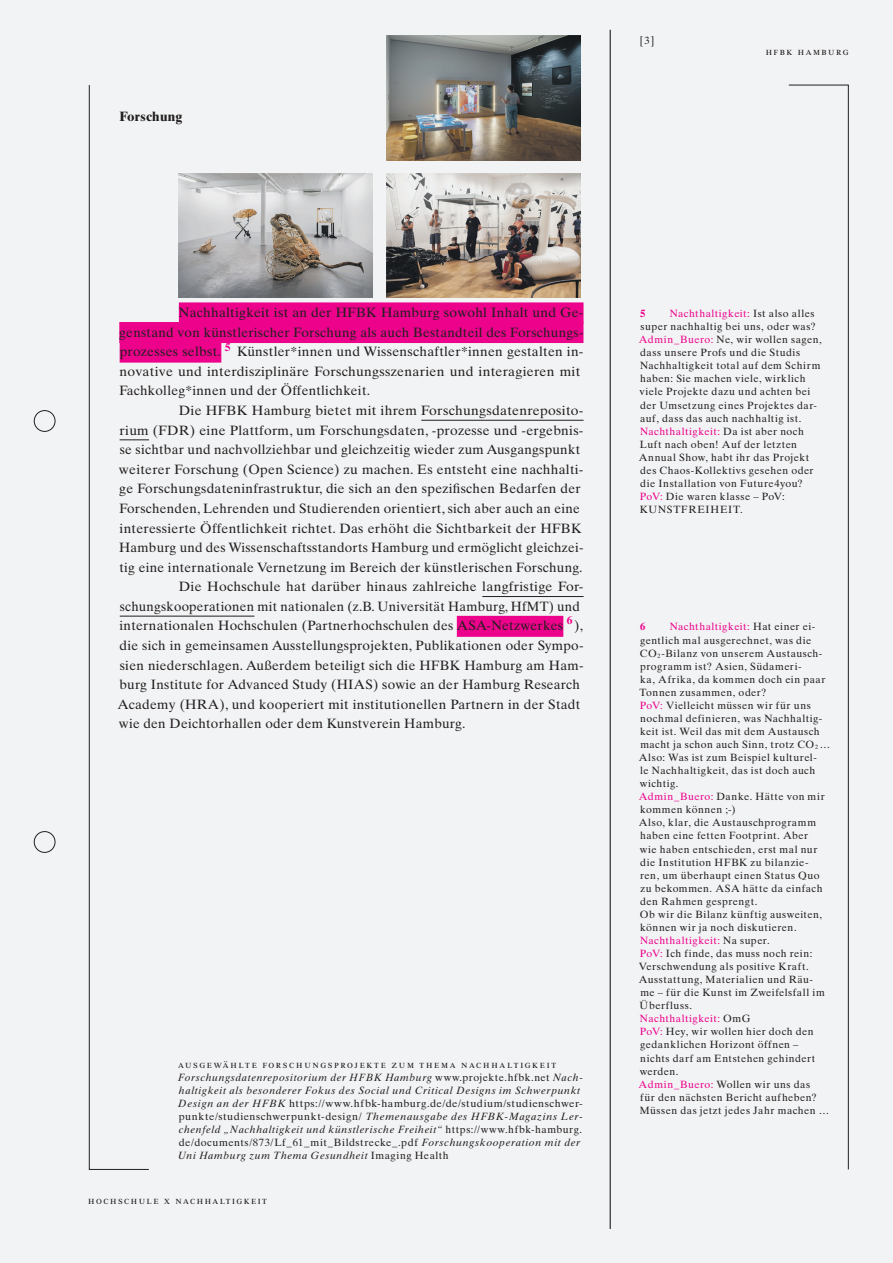
<style>
.page{position:relative;width:893px;height:1263px;background:#f2f3f4}
.page>*{position:absolute;margin:0;border:0;box-sizing:border-box;transform-origin:0 0}
.t1{font:13.5px/19.6px "Times Ten CE";letter-spacing:.02em;color:#231f20}
.t2{font:700 13.5px "Times Ten CE";letter-spacing:.02em;color:#231f20}
.t3{font:700 11.4px "Times Ten CE";color:#ed028c}
.t4{font:10.5px/13px "Times Ten CE";letter-spacing:.045em;color:#231f20}
.t5{font:italic 10.5px/13px "Times Ten CE";letter-spacing:.06em;color:#231f20}
.t6{font:10.5px "Times Ten Roman SC";letter-spacing:.14em;color:#231f20}
.t7{font:700 10.5px "Times Ten CE";color:#ed028c}
.s1{font-style:normal}
.s2{color:#ed028c}
</style>
<div class="page">
<svg style="left:788px;top:85px;width:61px;height:1085px"></svg>
<svg style="left:89px;top:85px;width:60px;height:1085px"></svg>
<hr style="left:610px;top:30px;width:1px;height:1199px;background:#231f20">
<div style="left:179px;top:302px;width:404px;height:21px;background:#ed028c"></div>
<div style="left:119px;top:322px;width:464px;height:21px;background:#ed028c"></div>
<div style="left:120px;top:342px;width:101px;height:21px;background:#ed028c"></div>
<div style="left:457px;top:616px;width:106px;height:21px;background:#ed028c"></div>
<hr style="left:421px;top:420px;width:163px;height:1px;background:#231f20">
<svg style="left:120px;top:440px;width:29px;height:1px"></svg>
<hr style="left:482px;top:596px;width:102px;height:1px;background:#231f20">
<hr style="left:120px;top:616px;width:134px;height:1px;background:#231f20">
<img style="left:179px;top:173px;width:193px;height:124px">
<img style="left:387px;top:36px;width:193px;height:124px">
<img style="left:387px;top:173px;width:193px;height:124px">
<div style="left:34px;top:410px;width:21px;height:22px;border:1px solid #231f20;border-radius:50%"></div>
<div style="left:34px;top:831px;width:21px;height:22px;border:1px solid #231f20;border-radius:50%"></div>
<p class="t2" style="left:119px;top:108px;width:64px">Forschung</p>
<p class="t4" style="left:640px;top:34px;width:16px">[3]</p>
<p class="t6" style="left:766px;top:46px;width:84px">hfbk hamburg</p>
<p class="t1" style="left:179px;top:303px;width:406px">Nachhaltigkeit ist an der HFBK Hamburg sowohl Inhalt und Ge-</p>
<p class="t1" style="left:119px;top:322px;width:466px">genstand von künstlerischer Forschung als auch Bestandteil des Forschungs-</p>
<p class="t1" style="left:120px;top:342px;width:465px">prozesses selbst. <sup>5</sup> Künstler*innen und Wissenschaftler*innen gestalten in-</p>
<p class="t1" style="left:120px;top:361px;width:462px">novative und interdisziplinäre Forschungsszenarien und interagieren mit</p>
<p class="t1" style="left:119px;top:381px;width:252px">Fachkolleg*innen und der Öffentlichkeit.</p>
<p class="t1" style="left:179px;top:400px;width:406px">Die HFBK Hamburg bietet mit ihrem Forschungsdatenreposito-</p>
<p class="t1" style="left:120px;top:420px;width:465px">rium (FDR) eine Plattform, um Forschungsdaten, -prozesse und -ergebnis-</p>
<p class="t1" style="left:120px;top:440px;width:462px">se sichtbar und nachvollziehbar und gleichzeitig wieder zum Ausgangspunkt</p>
<p class="t1" style="left:119px;top:459px;width:466px">weiterer Forschung (Open Science) zu machen. Es entsteht eine nachhalti-</p>
<p class="t1" style="left:119px;top:479px;width:463px">ge Forschungsdateninfrastruktur, die sich an den spezifischen Bedarfen der</p>
<p class="t1" style="left:119px;top:498px;width:462px">Forschenden, Lehrenden und Studierenden orientiert, sich aber auch an eine</p>
<p class="t1" style="left:120px;top:518px;width:464px">interessierte Öffentlichkeit richtet. Das erhöht die Sichtbarkeit der HFBK</p>
<p class="t1" style="left:119px;top:538px;width:466px">Hamburg und des Wissenschaftsstandorts Hamburg und ermöglicht gleichzei-</p>
<p class="t1" style="left:119px;top:557px;width:465px">tig eine internationale Vernetzung im Bereich der künstlerischen Forschung.</p>
<p class="t1" style="left:179px;top:577px;width:406px">Die Hochschule hat darüber hinaus zahlreiche langfristige For-</p>
<p class="t1" style="left:120px;top:596px;width:462px">schungskooperationen mit nationalen (z.B. Universität Hamburg, HfMT) und</p>
<p class="t1" style="left:120px;top:616px;width:445px">internationalen Hochschulen (Partnerhochschulen des ASA-Netzwerkes</p>
<p class="t3" style="left:567px;top:613px;width:7px">6</p>
<p class="t1" style="left:117px;top:616px;width:468px;text-indent:457px">), die sich in gemeinsamen Ausstellungsprojekten, Publikationen oder Sympo&shy;sien niederschlagen. Außerdem beteiligt sich die HFBK Hamburg am Ham&shy;burg Institute for Advanced Study (HIAS) sowie an der Hamburg Research Academy (HRA), und kooperiert mit institutionellen Partnern in der Stadt wie den Deichtorhallen oder dem Kunstverein Hamburg.</p>
<p class="t6" style="left:178px;top:1058px;width:379px">ausgewählte forschungsprojekte zum thema nachhaltigkeit</p>
<p class="t5" style="left:178px;top:1071px;width:407px">Forschungsdatenrepositorium der HFBK Hamburg <span class="s1">www.projekte.hfbk.net</span> Nach&shy;haltigkeit als besonderer Fokus des Social und Critical Designs im Schwerpunkt Design an der HFBK <span class="s1">https://www.hfbk-hamburg.de/de/studium/studienschwer&shy;punkte/studienschwerpunkt-design/</span> Themenausgabe des HFBK-Magazins Ler&shy;chenfeld „Nachhaltigkeit und künstlerische Freiheit“ <span class="s1">https://www.hfbk-hamburg. de/documents/873/Lf_61_mit_Bildstrecke_.pdf</span> Forschungskooperation mit der Uni Hamburg zum Thema Gesundheit <span class="s1">Imaging Health</span></p>
<p class="t6" style="left:88px;top:1195px;width:180px">hochschule x nachhaltigkeit</p>
<p class="t4" style="left:639px;top:307px;width:185px;text-indent:31px"><span class="s2">Nachthaltigkeit:</span> Ist also alles super nachhaltig bei uns, oder was?<br><span class="s2">Admin_Buero:</span> Ne, wir wollen sagen, dass unsere Profs und die Studis<br>Nachhaltigkeit total auf dem Schirm haben: Sie machen viele, wirklich viele Projekte dazu und achten bei der Umsetzung eines Projektes dar&shy;auf, dass das auch nachhaltig ist.<br><span class="s2">Nachthaltigkeit:</span> Da ist aber noch<br>Luft nach oben! Auf der letzten<br>Annual Show, habt ihr das Projekt des Chaos-Kollektivs gesehen oder die Installation von Future4you?<br><span class="s2">PoV:</span> Die waren klasse – PoV:<br>KUNSTFREIHEIT.</p>
<p class="t7" style="left:640px;top:307px;width:7px">5</p>
<p class="t4" style="left:639px;top:620px;width:193px;text-indent:31px"><span class="s2">Nachthaltigkeit:</span> Hat einer ei&shy;gentlich mal ausgerechnet, was die<br>CO<sub>2</sub>-Bilanz von unserem Austausch&shy;programm ist? Asien, Südameri-<br>ka, Afrika, da kommen doch ein paar<br>Tonnen zusammen, oder?<br><span class="s2">PoV:</span> Vielleicht müssen wir für uns nochmal definieren, was Nachhaltig&shy;keit ist. Weil das mit dem Austausch macht ja schon auch Sinn, trotz CO<sub>2</sub> …<br>Also: Was ist zum Beispiel kulturel-<br>le Nachhaltigkeit, das ist doch auch wichtig.<br><span class="s2">Admin_Buero:</span> Danke. Hätte von mir kommen können ;-)<br>Also, klar, die Austauschprogramm haben eine fetten Footprint. Aber<br>wie haben entschieden, erst mal nur die Institution HFBK zu bilanzie-<br>ren, um überhaupt einen Status Quo zu bekommen. ASA hätte da einfach den Rahmen gesprengt.<br>Ob wir die Bilanz künftig ausweiten, können wir ja noch diskutieren.<br><span class="s2">Nachthaltigkeit:</span> Na super.<br><span class="s2">PoV:</span> Ich finde, das muss noch rein:<br>Verschwendung als positive Kraft.<br>Ausstattung, Materialien und Räu-<br>me – für die Kunst im Zweifelsfall im<br>Überfluss.<br><span class="s2">Nachthaltigkeit:</span> OmG<br><span class="s2">PoV:</span> Hey, wir wollen hier doch den gedanklichen Horizont öffnen –<br>nichts darf am Entstehen gehindert werden.<br><span class="s2">Admin_Buero:</span> Wollen wir uns das<br>für den nächsten Bericht aufheben?<br>Müssen das jetzt jedes Jahr machen …</p>
<p class="t7" style="left:640px;top:620px;width:7px">6</p>
</div>
